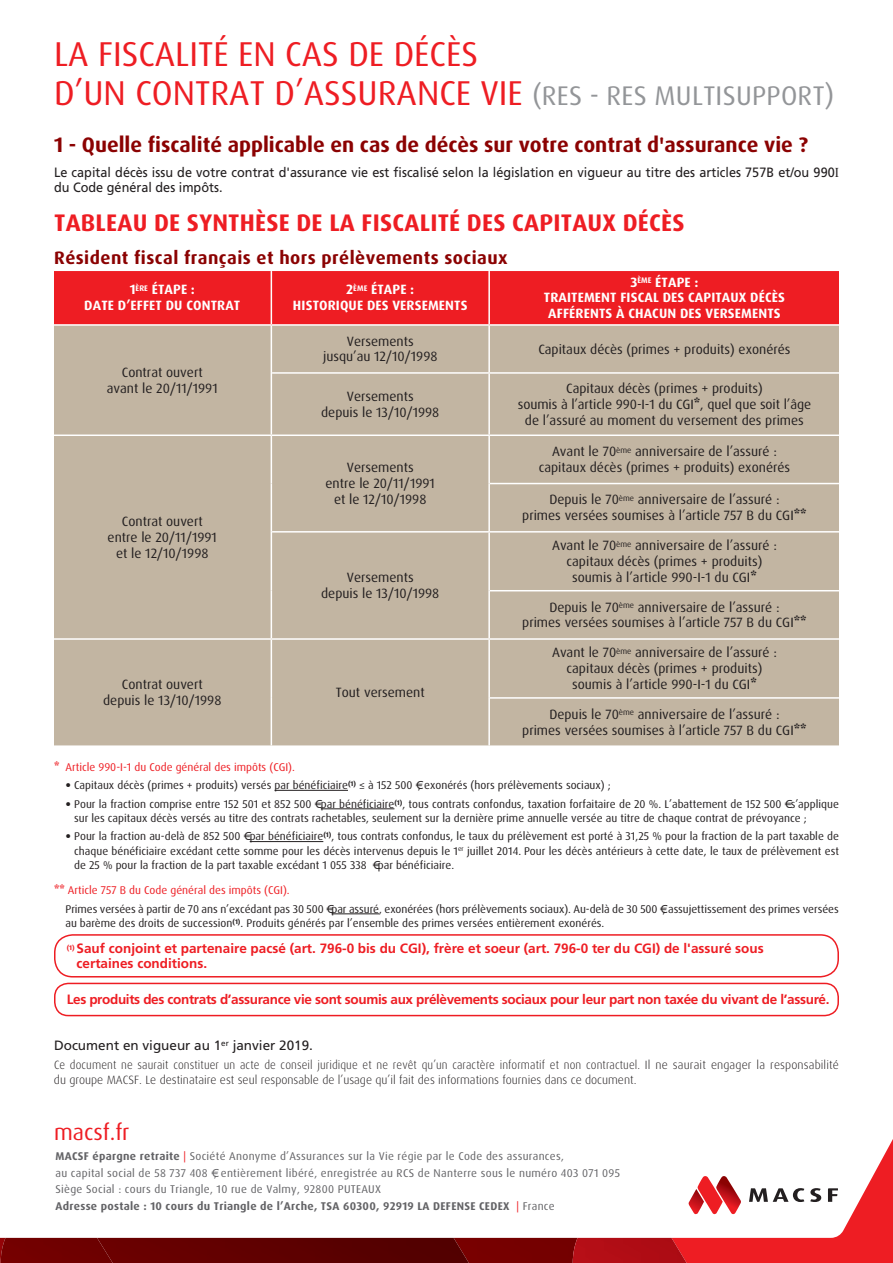
<style>
.page{position:relative;width:893px;height:1263px;background:#fff}
.page>*{position:absolute;margin:0;border:0;box-sizing:border-box;transform-origin:0 0}
.t1{font:34.5px/39px "Dax OT";color:#ee1d23}
.t2{font:700 24px "Dax OT";letter-spacing:.01em;color:#ee1d23}
.t3{font:22.5px "Dax OT";color:#ee1d23}
.t4{font:700 21px "Dax OT";color:#8b0202}
.t5{font:700 18px "Dax OT";letter-spacing:.025em;color:#8b0202}
.t6{font:13.5px/15.8px "Dax OT";color:#231f20;text-align:center}
.t7{font:13.5px/15.8px "Frutiger LT Std";color:#231f20;scale:.94 1}
.t8{font:700 13.5px/15.8px "Dax OT";letter-spacing:.01em;color:#fff;text-align:center}
.t9{font:700 13.5px/15.8px "Frutiger LT Std";color:#ee1d23}
.t10{font:700 13.5px "Frutiger LT Std";letter-spacing:-.025em;color:#ee1d23}
.t11{font:13.5px "Frutiger LT Std";color:#231f20}
.t12{font:300 12px/15px "Dax OT";letter-spacing:.01em;color:#231f20;scale:.94 1}
.t13{font:11.25px/14.2px "Dax OT";color:#231f20}
.t14{font:11.25px/16.5px "Dax OT";letter-spacing:.025em;color:#636366}
.t15{font:11.25px "Dax OT";color:#ee1d23}
.s1{font-size:27px;color:#939598}
.s2{font-family:"Times New Roman"}
.s3{font-weight:800}
.s4{font-family:"Frutiger LT Std"}
.s5{font-family:"Dax Euro"}
.s6{font-weight:800;color:#ee1d23}
.s7{color:#ee1d23}
.s8{font-weight:700}
</style>
<div class="page">
<div style="left:469px;top:1238px;width:104px;height:25px;background:#760000"></div>
<img style="left:113px;top:1238px;width:356px;height:25px">
<div style="left:573px;top:1238px;width:98px;height:25px;background:#b00d15"></div>
<img style="left:0;top:1238px;width:1px;height:25px">
<div style="left:1px;top:1238px;width:112px;height:25px;background:#710000"></div>
<hr style="left:275px;top:790px;width:73px;height:1px;background:#231f20">
<hr style="left:321px;top:808px;width:73px;height:1px;background:#231f20">
<hr style="left:250px;top:841px;width:73px;height:1px;background:#231f20">
<hr style="left:332px;top:913px;width:47px;height:1px;background:#231f20">
<svg style="left:671px;top:1139px;width:222px;height:124px"></svg>
<div style="left:54px;top:271px;width:785px;height:53px;background:#ee1d23"></div>
<div style="left:54px;top:326px;width:785px;height:419px;background:#c2b5a2"></div>
<hr style="left:271px;top:271px;width:1px;height:53px;background:#fff">
<hr style="left:488px;top:271px;width:2px;height:53px;background:#fff">
<hr style="left:271px;top:326px;width:1px;height:47px;background:#fff">
<hr style="left:488px;top:326px;width:2px;height:46px;background:#fff">
<hr style="left:271px;top:373px;width:1px;height:61px;background:#fff">
<hr style="left:488px;top:374px;width:2px;height:60px;background:#fff">
<hr style="left:271px;top:436px;width:1px;height:47px;background:#fff">
<hr style="left:488px;top:436px;width:2px;height:47px;background:#fff">
<hr style="left:271px;top:483px;width:1px;height:49px;background:#fff">
<hr style="left:488px;top:483px;width:2px;height:48px;background:#fff">
<hr style="left:271px;top:532px;width:1px;height:59px;background:#fff">
<hr style="left:488px;top:533px;width:2px;height:58px;background:#fff">
<hr style="left:271px;top:591px;width:1px;height:47px;background:#fff">
<hr style="left:488px;top:591px;width:2px;height:47px;background:#fff">
<hr style="left:271px;top:640px;width:1px;height:58px;background:#fff">
<hr style="left:488px;top:640px;width:2px;height:58px;background:#fff">
<hr style="left:271px;top:698px;width:1px;height:47px;background:#fff">
<hr style="left:488px;top:698px;width:2px;height:47px;background:#fff">
<hr style="left:272px;top:372px;width:217px;height:2px;background:#fff">
<hr style="left:489px;top:372px;width:350px;height:2px;background:#fff">
<hr style="left:54px;top:434px;width:217px;height:2px;background:#fff">
<hr style="left:271px;top:434px;width:218px;height:2px;background:#fff">
<hr style="left:489px;top:434px;width:350px;height:2px;background:#fff">
<hr style="left:490px;top:483px;width:349px;height:1px;background:#fff">
<hr style="left:272px;top:531px;width:217px;height:2px;background:#fff">
<hr style="left:489px;top:531px;width:350px;height:2px;background:#fff">
<hr style="left:490px;top:590px;width:349px;height:1px;background:#fff">
<hr style="left:54px;top:638px;width:217px;height:2px;background:#fff">
<hr style="left:271px;top:638px;width:218px;height:2px;background:#fff">
<hr style="left:489px;top:638px;width:350px;height:2px;background:#fff">
<hr style="left:490px;top:697px;width:349px;height:2px;background:#fff">
<div style="left:54px;top:983px;width:785px;height:33px;border:2px solid #ee1d23;border-radius:14px"></div>
<div style="left:54px;top:934px;width:785px;height:43px;border:2px solid #ee1d23;border-radius:18px"></div>
<h1 class="t1" style="left:54px;top:35px;width:781px">LA FISCALITÉ EN CAS DE DÉCÈS<br>D’UN CONTRAT D’ASSURANCE VIE <span class="s1">(RES - RES MULTISUPPORT)</span></h1>
<h3 class="t4" style="left:54px;top:132px;width:756px">1 - Quelle fiscalité applicable en cas de décès sur votre contrat d'assurance vie ?</h3>
<p class="t7" style="left:54px;top:164px;width:837px">Le capital décès issu de votre contrat d'assurance vie est fiscalisé selon la législation en vigueur au titre des articles 757B et/ou 990<span class="s2">I </span>du Code général des impôts.</p>
<h2 class="t2" style="left:54px;top:208px;width:632px">TABLEAU DE SYNTHÈSE DE LA FISCALITÉ DES CAPITAUX DÉCÈS</h2>
<h3 class="t5" style="left:54px;top:247px;width:455px">Résident fiscal français et hors prélèvements sociaux</h3>
<p class="t8" style="left:84px;top:282px;width:157px">1<sup>ÈRE</sup> ÉTAPE :<br>DATE D’EFFET DU CONTRAT</p>
<p class="t8" style="left:293px;top:282px;width:176px">2<sup>ÈME</sup> ÉTAPE :<br>HISTORIQUE DES VERSEMENTS</p>
<p class="t8" style="left:544px;top:274px;width:243px">3<sup>ÈME</sup> ÉTAPE :<br>TRAITEMENT FISCAL DES CAPITAUX DÉCÈS<br>AFFÉRENTS À CHACUN DES VERSEMENTS</p>
<p class="t6" style="left:107px;top:364px;width:113px">Contrat ouvert avant le 20/11/1991</p>
<p class="t6" style="left:108px;top:514px;width:111px">Contrat ouvert entre le 20/11/1991 et le 12/10/1998</p>
<p class="t6" style="left:323px;top:333px;width:116px">Versements jusqu’au 12/10/1998</p>
<p class="t6" style="left:538px;top:341px;width:254px">Capitaux décès (primes + produits) exonérés</p>
<p class="t6" style="left:321px;top:388px;width:120px">Versements<br>depuis le 13/10/1998</p>
<p class="t6" style="left:518px;top:381px;width:295px">Capitaux décès (primes + produits)<br>soumis à l’article 990-I-1 du CGI<span class="s3">*</span>, quel que soit l’âge de l’assuré au moment du versement des primes</p>
<p class="t6" style="left:326px;top:460px;width:111px">Versements<br>entre le 20/11/1991 et le 12/10/1998</p>
<p class="t6" style="left:321px;top:570px;width:120px">Versements<br>depuis le 13/10/1998</p>
<p class="t6" style="left:539px;top:444px;width:253px">Avant le 70<sup>ème</sup> anniversaire de l’assuré : capitaux décès (primes + produits) exonérés</p>
<p class="t6" style="left:522px;top:492px;width:286px">Depuis le 70<sup>ème</sup> anniversaire de l’assuré :<br>primes versées soumises à l’article 757 B du CGI<span class="s3">**</span></p>
<p class="t6" style="left:552px;top:538px;width:226px">Avant le 70<sup>ème</sup> anniversaire de l’assuré : capitaux décès (primes + produits) soumis à l’article 990-I-1 du CGI<span class="s3">*</span></p>
<p class="t6" style="left:522px;top:599px;width:286px">Depuis le 70<sup>ème</sup> anniversaire de l’assuré :<br>primes versées soumises à l’article 757 B du CGI<span class="s3">**</span></p>
<p class="t6" style="left:103px;top:677px;width:120px">Contrat ouvert depuis le 13/10/1998</p>
<p class="t6" style="left:336px;top:685px;width:90px">Tout versement</p>
<p class="t6" style="left:552px;top:645px;width:226px">Avant le 70<sup>ème</sup> anniversaire de l’assuré : capitaux décès (primes + produits) soumis à l’article 990-I-1 du CGI<span class="s3">*</span></p>
<p class="t6" style="left:522px;top:706px;width:286px">Depuis le 70<sup>ème</sup> anniversaire de l’assuré :<br>primes versées soumises à l’article 757 B du CGI<span class="s3">**</span></p>
<p class="t15" style="left:54px;top:760px;width:242px"><span class="s3">*</span> Article 990-I-1 du Code général des impôts (CGI).</p>
<p class="t13" style="left:65px;top:778px;width:547px"><span class="s4">•</span> Capitaux décès (primes + produits) versés par bénéficiaire<sup>(1)</sup> ≤ à 152 500 , exonérés (hors prélèvements sociaux) ;</p>
<p class="t13" style="left:74px;top:797px;width:766px;text-indent:-9px"><span class="s4">•</span> Pour la fraction comprise entre 152 501 et 852 500 par bénéficiaire<sup>(1)</sup>, tous contrats confondus, taxation forfaitaire de 20 %. L’abattement de 152 500 s’applique sur les capitaux décès versés au titre des contrats rachetables, seulement sur la dernière prime annuelle versée au titre de chaque contrat de prévoyance ;</p>
<p class="t13" style="left:74px;top:829px;width:766px;text-align:justify;text-indent:-9px"><span class="s4">•</span> Pour la fraction au-delà de 852 500 par bénéficiaire<sup>(1)</sup>, tous contrats confondus, le taux du prélèvement est porté à 31,25 % pour la fraction de la part taxable de chaque bénéficiaire excédant cette somme pour les décès intervenus depuis le 1<sup>er</sup> juillet 2014. Pour les décès antérieurs à cette date, le taux de prélèvement est de 25 % pour la fraction de la part taxable excédant 1 055 338 <span class="s5">€</span> par bénéficiaire.</p>
<p class="t13" style="left:65px;top:881px;width:775px;line-height:18.5px;text-indent:-11px"><span class="s6">**</span> <span class="s7">Article 757 B du Code général des impôts (CGI).<br></span>Primes versées à partir de 70 ans n’excédant pas 30 500 par assuré, exonérées (hors prélèvements sociaux). Au-delà de 30 500 , assujettissement des primes versées</p>
<p class="t13" style="left:65px;top:916px;width:540px">au barème des droits de succession<sup>(1)</sup>. Produits générés par l’ensemble des primes versées entièrement exonérés.</p>
<p class="t9" style="left:77px;top:940px;width:689px;text-indent:-10px"><sup>(1)</sup> Sauf conjoint et partenaire pacsé (art. 796-0 bis du CGI), frère et soeur (art. 796-0 ter du CGI) de l'assuré sous certaines conditions.</p>
<p class="t10" style="left:67px;top:991px;width:764px">Les produits des contrats d’assurance vie sont soumis aux prélèvements sociaux pour leur part non taxée du vivant de l’assuré.</p>
<p class="t11" style="left:54px;top:1037px;width:260px">Document en vigueur au 1<sup>er</sup> janvier 2019.</p>
<p class="t12" style="left:54px;top:1058px;width:837px">Ce document ne saurait constituer un acte de conseil juridique et ne revêt qu’un caractère informatif et non contractuel. Il ne saurait engager la responsabilité du groupe MACSF. Le destinataire est seul responsable de l’usage qu’il fait des informations fournies dans ce document.</p>
<h3 class="t3" style="left:54px;top:1118px;width:77px">macsf.fr</h3>
<p class="t14" style="left:55px;top:1148px;width:566px"><span class="s8">MACSF épargne retraite</span> <span class="s7">|</span> Société Anonyme d’Assurances sur la Vie régie par le Code des assurances,<br>au capital social de 58 737 408 , entièrement libéré, enregistrée au RCS de Nanterre sous le numéro 403 071 095<br>Siège Social : cours du Triangle, 10 rue de Valmy, 92800 PUTEAUX<br><span class="s8">Adresse postale : 10 cours du Triangle de l’Arche, TSA 60300, 92919 LA DEFENSE CEDEX</span> <span class="s7">|</span> France</p>
</div>
